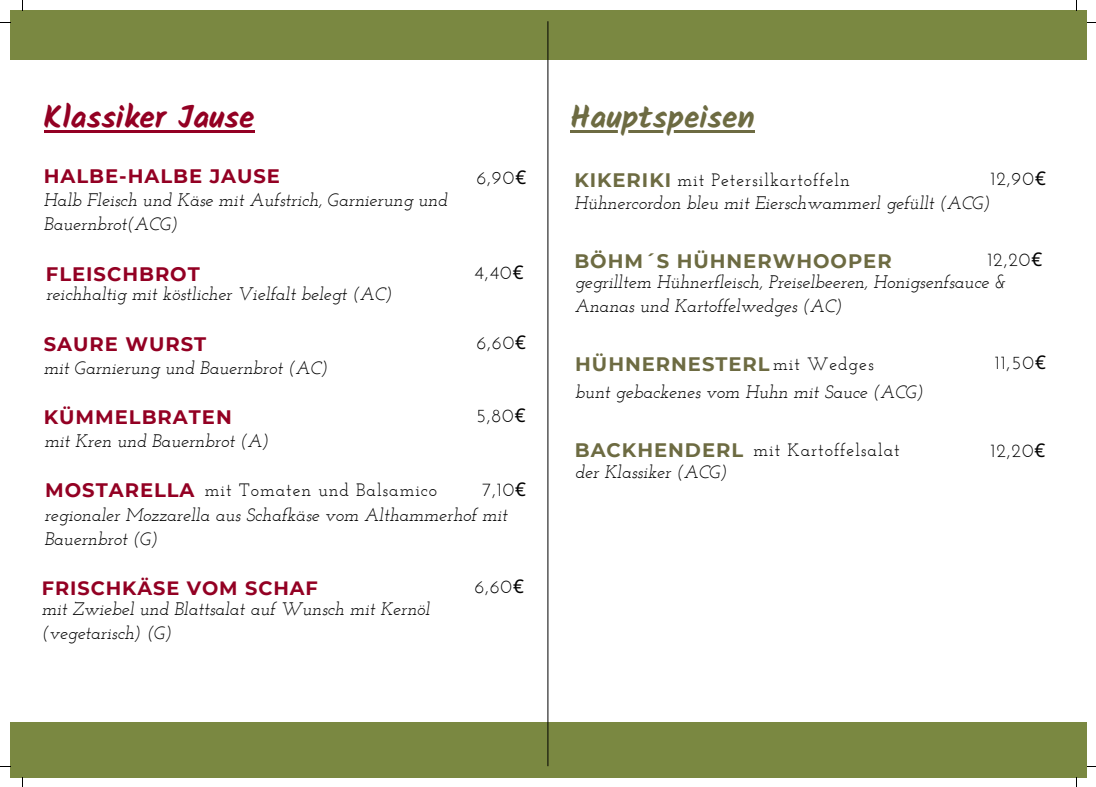
<style>
.page{position:relative;width:1096px;height:787px;background:#fff}
.page>*{position:absolute;margin:0;border:0;box-sizing:border-box;transform-origin:0 0}
.t1{font:700 31.25px "Kalam";color:#930023}
.t2{font:700 31.25px "Kalam";color:#6d6b42}
.t3{font:700 19.5px "Montserrat";letter-spacing:.05em;color:#930023}
.t4{font:700 19.5px "Montserrat";letter-spacing:.05em;color:#6d6b42}
.t5{font:700 19.25px "Montserrat";letter-spacing:.05em;color:#930023}
.t6{font:18.88px "Josefin Sans";letter-spacing:.05em;color:#000}
.t7{font:italic 18.12px/24.4px "Josefin Slab";color:#000}
.t8{font:italic 18px/24.4px "Josefin Slab";color:#000}
.t9{font:17.88px "Josefin Slab";letter-spacing:.05em;color:#000}
.s1{font-family:"Noto Sans"}
.s2{font-family:"Montserrat";font-weight:700;font-size:19.5px;color:#6d6b42}
.s3{font-family:"Josefin Slab";font-weight:400;font-size:17.88px;color:#000}
</style>
<div class="page">
<div style="left:10px;top:722px;width:1076px;height:56px;background:#7a8841"></div>
<div style="left:10px;top:10px;width:1076px;height:49px;background:#7a8841"></div>
<hr style="left:547px;top:21px;width:1px;height:745px;background:#000">
<hr style="left:570px;top:130px;width:184px;height:3px;background:#6d6b42">
<hr style="left:44px;top:130px;width:210px;height:3px;background:#930023">
<p class="t1" style="left:44px;top:99px;width:212px">Klassiker Jause</p>
<p class="t3" style="left:44px;top:164px;width:238px">HALBE-HALBE JAUSE</p>
<p class="t6" style="left:476px;top:170px;width:51px">6,90<span class="s1">€</span></p>
<p class="t7" style="left:44px;top:189px;width:405px">Halb Fleisch und Käse mit Aufstrich, Garnierung und<br>Bauernbrot(ACG)</p>
<p class="t3" style="left:46px;top:262px;width:155px">FLEISCHBROT</p>
<p class="t6" style="left:474px;top:265px;width:51px">4,40<span class="s1">€</span></p>
<p class="t7" style="left:46px;top:284px;width:348px">reichhaltig mit köstlicher Vielfalt belegt (AC)</p>
<p class="t3" style="left:44px;top:332px;width:164px">SAURE WURST</p>
<p class="t6" style="left:476px;top:335px;width:51px">6,60<span class="s1">€</span></p>
<p class="t7" style="left:44px;top:357px;width:286px">mit Garnierung und Bauernbrot (AC)</p>
<p class="t3" style="left:44px;top:405px;width:189px">KÜMMELBRATEN</p>
<p class="t6" style="left:475px;top:408px;width:51px">5,80<span class="s1">€</span></p>
<p class="t7" style="left:44px;top:430px;width:226px">mit Kren und Bauernbrot (A)</p>
<p class="t3" style="left:45px;top:478px;width:151px">MOSTARELLA</p>
<p class="t9" style="left:205px;top:483px;width:234px">mit Tomaten und Balsamico</p>
<p class="t6" style="left:482px;top:482px;width:45px">7,10<span class="s1">€</span></p>
<p class="t7" style="left:44px;top:504px;width:464px">regionaler Mozzarella aus Schafkäse vom Althammerhof mit<br>Bauernbrot (G)</p>
<p class="t5" style="left:42px;top:576px;width:278px">FRISCHKÄSE VOM SCHAF</p>
<p class="t6" style="left:474px;top:579px;width:51px">6,60<span class="s1">€</span></p>
<p class="t8" style="left:42px;top:598px;width:389px">mit Zwiebel und Blattsalat auf Wunsch mit Kernöl (vegetarisch) (G)</p>
<p class="t2" style="left:570px;top:99px;width:186px">Hauptspeisen</p>
<p class="t9" style="left:574px;top:172px;width:277px"><span class="s2">KIKERIKI</span> mit Petersilkartoffeln</p>
<p class="t6" style="left:990px;top:171px;width:57px">12,90<span class="s1">€</span></p>
<p class="t7" style="left:574px;top:193px;width:418px">Hühnercordon bleu mit Eierschwammerl gefüllt (ACG)</p>
<p class="t4" style="left:574px;top:249px;width:319px">BÖHM´S HÜHNERWHOOPER</p>
<p class="t6" style="left:987px;top:252px;width:56px">12,20<span class="s1">€</span></p>
<p class="t7" style="left:574px;top:271px;width:434px">gegrilltem Hühnerfleisch, Preiselbeeren, Honigsenfsauce &amp;<br>Ananas und Kartoffelwedges (AC)</p>
<p class="t4" style="left:575px;top:352px;width:300px">HÜHNERNESTERL <span class="s3">mit Wedges</span></p>
<p class="t6" style="left:994px;top:355px;width:52px">11,50<span class="s1">€</span></p>
<p class="t7" style="left:575px;top:381px;width:350px">bunt gebackenes vom Huhn mit Sauce (ACG)</p>
<p class="t4" style="left:574px;top:438px;width:170px">BACKHENDERL</p>
<p class="t9" style="left:753px;top:442px;width:148px">mit Kartoffelsalat</p>
<p class="t6" style="left:990px;top:443px;width:56px">12,20<span class="s1">€</span></p>
<p class="t7" style="left:575px;top:462px;width:154px">der Klassiker (ACG)</p>
</div>
